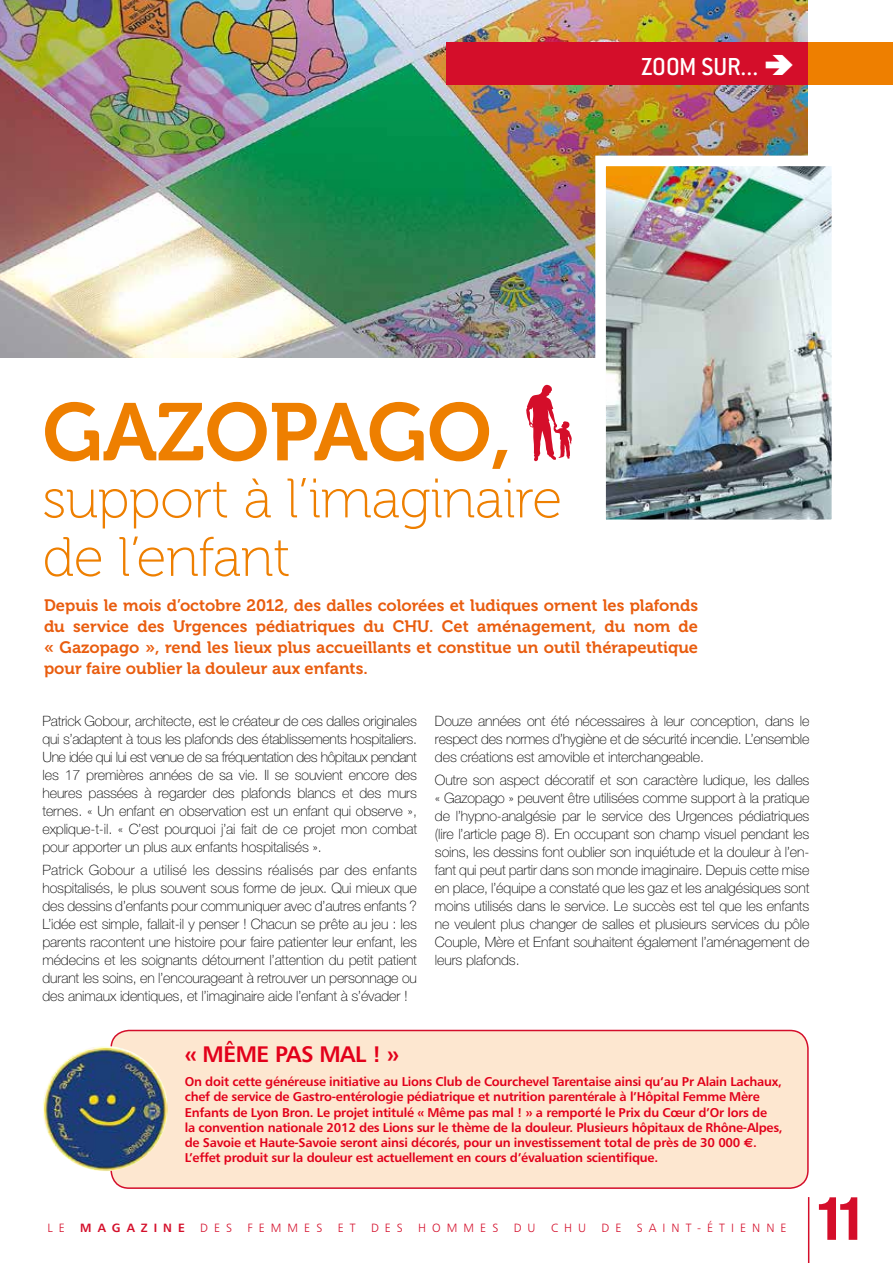
<style>
.page{position:relative;width:893px;height:1263px;background:#fff}
.page>*{position:absolute;margin:0;border:0;box-sizing:border-box;transform-origin:0 0}
.t1{font:81px "Museo 700";color:#ee7f00}
.t2{font:700 condensed 60px "Helvetica Neue";color:#d40e2a}
.t3{font:55.5px/58.5px "Museo 100";letter-spacing:-.01em;color:#ee7f00}
.t4{font:500 27px "Conduit ITC";color:#fff}
.t5{font:22.5px "Humanist 777 BT Bold B";color:#e2001a}
.t6{font:16.5px/21px "Museo 700";color:#e95d0f;text-align:justify}
.t7{font:100 14.25px/18px "Helvetica Neue";letter-spacing:-.01em;color:#000;text-align:justify}
.t8{font:12.75px/15.3px "Humanist 777 BT Bold B";letter-spacing:-.02em;color:#e2001a}
.t9{font:12px "Humanist 777 BT Light B";letter-spacing:.5em;color:#d40e2a}
.t10{font:12px "Humanist 777 BT Bold B";letter-spacing:.5em;color:#d40e2a}
.s1{font-family:"Euro Sans";font-weight:700}
</style>
<div class="page">
<img style="left:0;top:0;width:808px;height:357px">
<img style="left:607px;top:168px;width:223px;height:350px">
<div style="left:595px;top:156px;width:247px;height:374px;border:11px solid #fff"></div>
<hr style="left:808px;top:1197px;width:1px;height:66px;background:#d40e2a">
<div style="left:808px;top:43px;width:85px;height:42px;background:#ee7f00"></div>
<div style="left:446px;top:43px;width:362px;height:42px;background:#d40e2a"></div>
<div style="left:111px;top:1030px;width:697px;height:158px;background:#fde7d0;border-radius:18px"></div>
<div style="left:110px;top:1030px;width:699px;height:159px;border:2px solid #d40e2a;border-radius:18px"></div>
<img style="left:43px;top:1046px;width:125px;height:125px;border-radius:63px">
<svg style="left:526px;top:385px;width:46px;height:76px"></svg>
<h3 class="t4" style="left:641px;top:51px;width:119px">ZOOM SUR...</h3>
<h1 class="t1" style="left:43px;top:387px;width:471px">GAZOPAGO,</h1>
<h3 class="t3" style="left:43px;top:470px;width:521px">support à l’imaginaire de l’enfant</h3>
<p class="t6" style="left:44px;top:595px;width:656px">Depuis le mois d’octobre 2012, des dalles colorées et ludiques ornent les plafonds du service des Urgences pédiatriques du CHU. Cet aménagement, du nom de « Gazopago », rend les lieux plus accueillants et constitue un outil thérapeutique pour faire oublier la douleur aux enfants.</p>
<p class="t7" style="left:43px;top:712px;width:376px">Patrick Gobour, architecte, est le créateur de ces dalles originales qui s’adaptent à tous les plafonds des établissements hospitaliers.<br>Une idée qui lui est venue de sa fréquentation des hôpitaux pendant les 17 premières années de sa vie. Il se souvient encore des heures passées à regarder des plafonds blancs et des murs ternes. « Un enfant en observation est un enfant qui observe », explique-t-il. « C’est pourquoi j’ai fait de ce projet mon combat pour apporter un plus aux enfants hospitalisés ».</p>
<p class="t7" style="left:43px;top:860px;width:376px">Patrick Gobour a utilisé les dessins réalisés par des enfants hospitalisés, le plus souvent sous forme de jeux. Qui mieux que des dessins d’enfants pour communiquer avec d’autres enfants ?<br>L’idée est simple, fallait-il y penser ! Chacun se prête au jeu : les parents racontent une histoire pour faire patienter leur enfant, les médecins et les soignants détournent l’attention du petit patient durant les soins, en l’encourageant à retrouver un personnage ou des animaux identiques, et l’imaginaire aide l’enfant à s’évader !</p>
<p class="t7" style="left:435px;top:712px;width:376px">Douze années ont été nécessaires à leur conception, dans le respect des normes d’hygiène et de sécurité incendie. L’ensemble des créations est amovible et interchangeable.</p>
<p class="t7" style="left:435px;top:770px;width:376px">Outre son aspect décoratif et son caractère ludique, les dalles « Gazopago » peuvent être utilisées comme support à la pratique de l’hypno-analgésie par le service des Urgences pédiatriques (lire l’article page 8). En occupant son champ visuel pendant les soins, les dessins font oublier son inquiétude et la douleur à l’en&shy;fant qui peut partir dans son monde imaginaire. Depuis cette mise en place, l’équipe a constaté que les gaz et les analgésiques sont moins utilisés dans le service. Le succès est tel que les enfants ne veulent plus changer de salles et plusieurs services du pôle Couple, Mère et Enfant souhaitent également l’aménagement de leurs plafonds.</p>
<h3 class="t5" style="left:185px;top:1040px;width:104px">« Même pas</h3>
<h3 class="t5" style="left:319px;top:1040px;width:17px">mal</h3>
<h3 class="t5" style="left:372px;top:1040px;width:29px">! »</h3>
<p class="t8" style="left:185px;top:1073px;width:599px">On doit cette généreuse initiative au Lions Club de Courchevel Tarentaise ainsi qu’au Pr Alain Lachaux, chef de service de Gastro-entérologie pédiatrique et nutrition parentérale à l’Hôpital Femme Mère Enfants de Lyon Bron. Le projet intitulé « Même pas mal ! » a remporté le Prix du Cœur d’Or lors de<br>la convention nationale 2012 des Lions sur le thème de la douleur. Plusieurs hôpitaux de Rhône-Alpes, de Savoie et Haute-Savoie seront ainsi décorés, pour un investissement total de près de 30 000 <span class="s1">€</span>.<br>L’effet produit sur la douleur est actuellement en cours d’évaluation scientifique.</p>
<p class="t9" style="left:48px;top:1221px;width:19px">L E</p>
<p class="t10" style="left:80px;top:1220px;width:106px">MAGAZINE</p>
<p class="t9" style="left:200px;top:1221px;width:33px">DES</p>
<p class="t9" style="left:248px;top:1221px;width:76px">FEMMES</p>
<p class="t9" style="left:338px;top:1221px;width:19px">E T</p>
<p class="t9" style="left:371px;top:1221px;width:33px">DES</p>
<p class="t9" style="left:418px;top:1221px;width:81px">HOMMES</p>
<p class="t9" style="left:514px;top:1221px;width:24px">D U</p>
<p class="t9" style="left:551px;top:1221px;width:37px">CHU</p>
<p class="t9" style="left:602px;top:1221px;width:21px">D E</p>
<p class="t9" style="left:637px;top:1221px;width:151px">SAINT-ÉTIENNE</p>
<h2 class="t2" style="left:816px;top:1182px;width:52px">11</h2>
</div>
